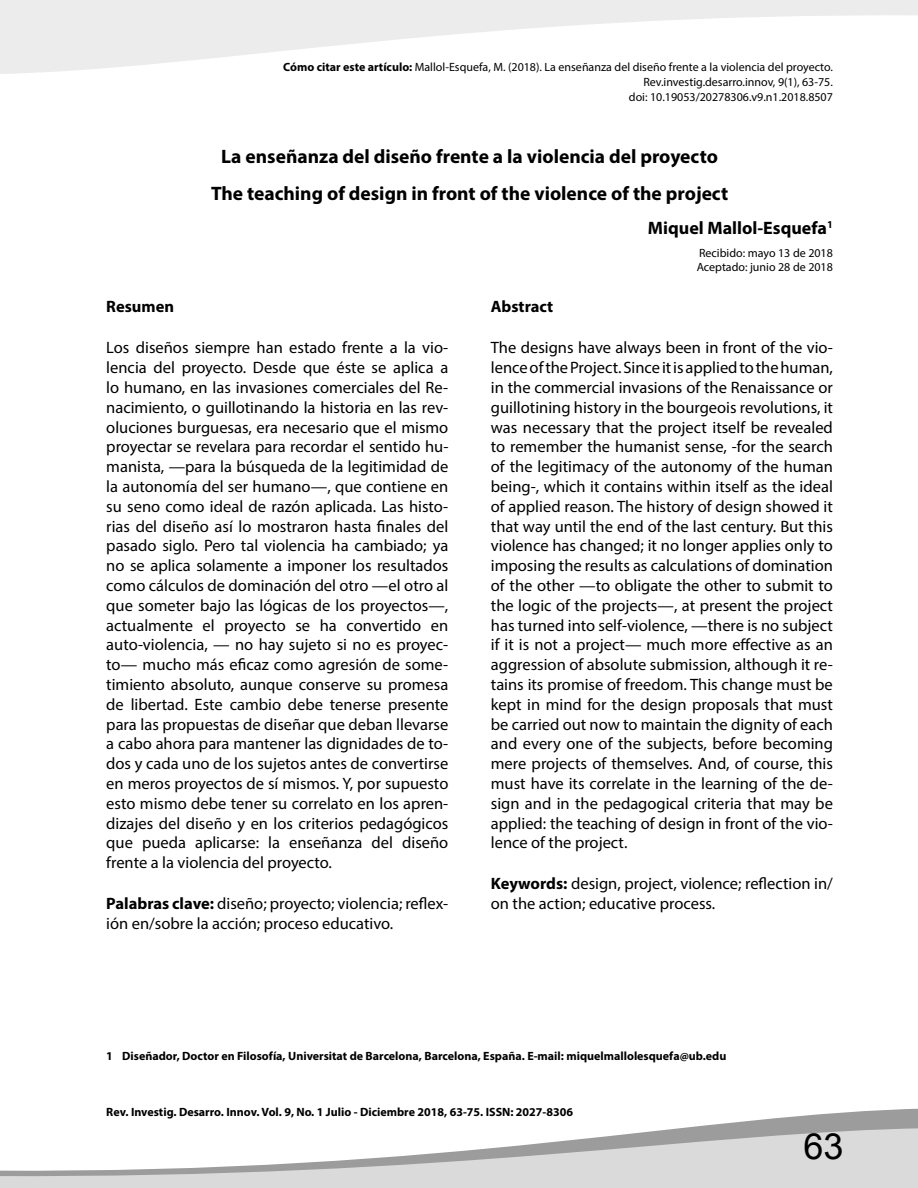
<style>
.page{position:relative;width:918px;height:1188px;background:#fff}
.page>*{position:absolute;margin:0;border:0;box-sizing:border-box;transform-origin:0 0}
.t1{font:36px "Arial";color:#000}
.t2{font:700 19.5px/36.2px "Myriad Pro";color:#000;text-align:center}
.t3{font:700 18px "Myriad Pro";color:#000}
.t4{font:16.5px/19.8px "Myriad Pro";color:#000;text-align:justify}
.t5{font:700 16.5px "Myriad Pro";color:#000}
.t6{font:12px/15px "Myriad Pro";color:#000}
.t7{font:700 12px "Myriad Pro";color:#000}
.s1{font-weight:700}
</style>
<div class="page">
<svg style="left:683px;top:1109px;width:235px;height:19px;fill:#9d9c9c"></svg>
<svg style="left:1px;top:1128px;width:917px;height:60px;fill:#dadada"></svg>
<svg style="left:1px;top:0;width:917px;height:74px;fill:#ececec"></svg>
<p class="t6" style="left:283px;top:59px;width:551px;text-align:right"><span class="s1">Cómo citar este artículo:</span> Mallol-Esquefa, M. (2018). La enseñanza del diseño frente a la violencia del proyecto.<br>Rev.investig.desarro.innov, 9(1), 63-75.<br>doi: 10.19053/20278306.v9.n1.2018.8507</p>
<p class="t2" style="left:211px;top:138px;width:519px">La enseñanza del diseño frente a la violencia del proyecto<br>The teaching of design in front of the violence of the project</p>
<p class="t3" style="left:648px;top:216px;width:187px">Miquel Mallol-Esquefa<sup>1</sup></p>
<p class="t6" style="left:697px;top:245px;width:138px;line-height:14.4px">Recibido: mayo 13 de 2018<br>Aceptado: junio 28 de 2018</p>
<p class="t5" style="left:106px;top:296px;width:69px">Resumen</p>
<p class="t4" style="left:106px;top:338px;width:344px">Los diseños siempre han estado frente a la vio&shy;lencia del proyecto. Desde que éste se aplica a lo humano, en las invasiones comerciales del Re&shy;nacimiento, o guillotinando la historia en las rev&shy;oluciones burguesas, era necesario que el mismo proyectar se revelara para recordar el sentido hu&shy;manista, —para la búsqueda de la legitimidad de la autonomía del ser humano—, que contiene en su seno como ideal de razón aplicada. Las histo&shy;rias del diseño así lo mostraron hasta finales del pasado siglo. Pero tal violencia ha cambiado; ya no se aplica solamente a imponer los resultados como cálculos de dominación del otro —el otro al que someter bajo las lógicas de los proyectos—, actualmente el proyecto se ha convertido en auto-violencia, — no hay sujeto si no es proyec&shy;to— mucho más eficaz como agresión de some&shy;timiento absoluto, aunque conserve su promesa de libertad. Este cambio debe tenerse presente para las propuestas de diseñar que deban llevarse a cabo ahora para mantener las dignidades de to&shy;dos y cada uno de los sujetos antes de convertirse en meros proyectos de sí mismos. Y, por supuesto esto mismo debe tener su correlato en los apren&shy;dizajes del diseño y en los criterios pedagógicos que pueda aplicarse: la enseñanza del diseño frente a la violencia del proyecto.</p>
<p class="t4" style="left:106px;top:894px;width:344px"><span class="s1">Palabras clave:</span> diseño; proyecto; violencia; reflex&shy;ión en/sobre la acción; proceso educativo.</p>
<p class="t5" style="left:491px;top:296px;width:64px">Abstract</p>
<p class="t4" style="left:491px;top:338px;width:344px">The designs have always been in front of the vio&shy;lence of the Project. Since it is applied to the human, in the commercial invasions of the Renaissance or guillotining history in the bourgeois revolutions, it was necessary that the project itself be revealed to remember the humanist sense, -for the search of the legitimacy of the autonomy of the human being-, which it contains within itself as the ideal of applied reason. The history of design showed it that way until the end of the last century. But this violence has changed; it no longer applies only to imposing the results as calculations of domination of the other —to obligate the other to submit to the logic of the projects—, at present the project has turned into self-violence, —there is no subject if it is not a project— much more effective as an aggression of absolute submission, although it re&shy;tains its promise of freedom. This change must be kept in mind for the design proposals that must be carried out now to maintain the dignity of each and every one of the subjects, before becoming mere projects of themselves. And, of course, this must have its correlate in the learning of the de&shy;sign and in the pedagogical criteria that may be applied: the teaching of design in front of the vio&shy;lence of the project.</p>
<p class="t4" style="left:491px;top:874px;width:344px"><span class="s1">Keywords:</span> design, project, violence; reflection in/ on the action; educative process.</p>
<p class="t7" style="left:106px;top:1049px;width:622px">1 Diseñador, Doctor en Filosofía, Universitat de Barcelona, Barcelona, España. E-mail: miquelmallolesquefa@ub.edu</p>
<p class="t7" style="left:106px;top:1104px;width:468px">Rev. Investig. Desarro. Innov. Vol. 9, No. 1 Julio - Diciembre 2018, 63-75. ISSN: 2027-8306</p>
<h1 class="t1" style="left:803px;top:1123px;width:42px">63</h1>
</div>
